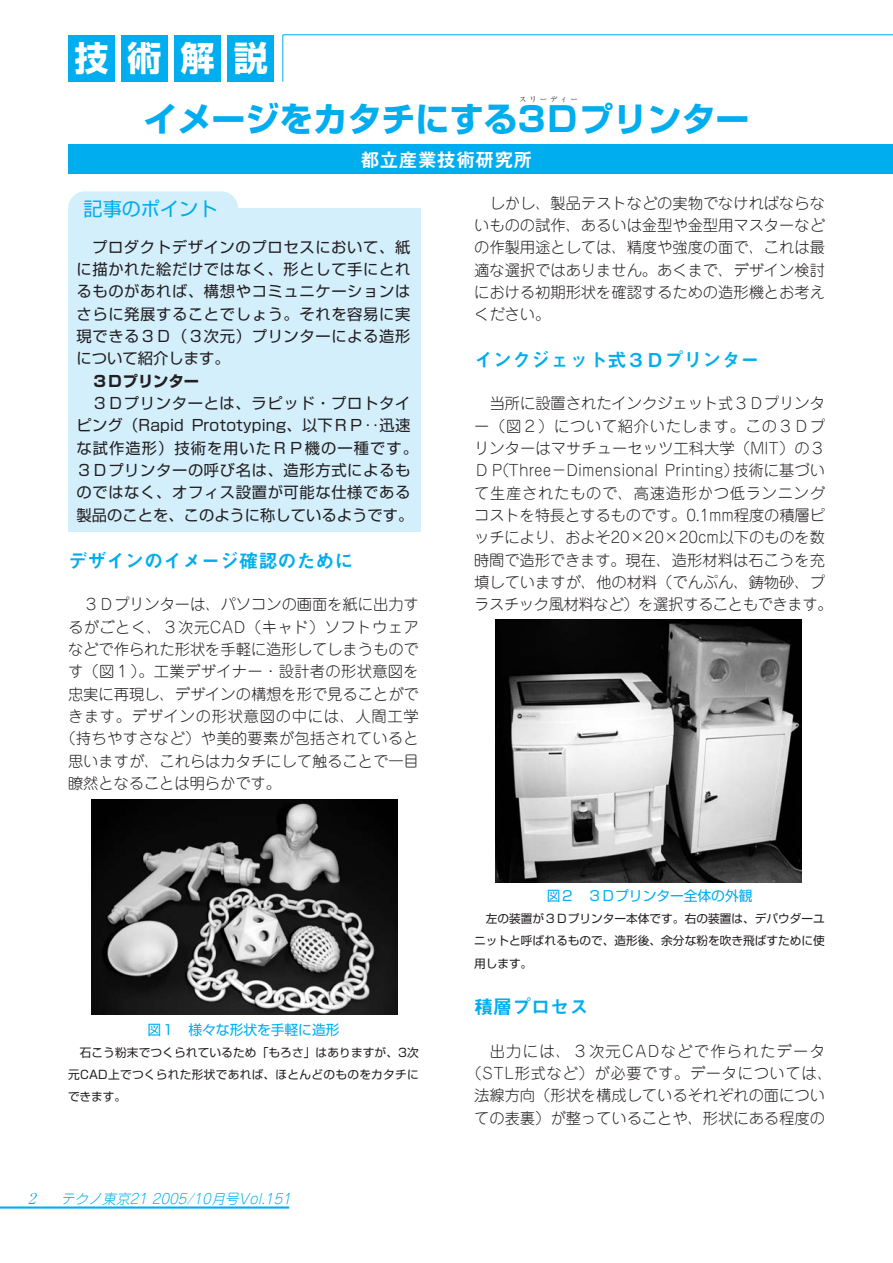
<style>
.page{position:relative;width:893px;height:1263px;background:#fff}
.page>*{position:absolute;margin:0;border:0;box-sizing:border-box;transform-origin:0 0}
.t1{font:700 34.05px "Shin Go Pro";color:#00adef}
.t2{font:700 34.05px "Shin Go Pro";color:#fff}
.t3{font:19.2px "Midashi Go Pro MB31";letter-spacing:-.005em;color:#00adef}
.t4{font:19.2px "Midashi Go Pro MB31";color:#fff}
.t5{font:19.2px "Shin Go Pro";color:#00adef}
.t6{font:300 15.3px/22.4px "Jun 101 Pro";letter-spacing:-.005em;color:#231f20;text-align:justify}
.t7{font:15.3px/22.4px "Shin Go Pro";letter-spacing:.04em;color:#231f20;text-align:justify}
.t8{font:300 15.3px "Jun 101 Pro";letter-spacing:.02em;color:#231f20}
.t9{font:300 15.3px "Jun 101 Pro";letter-spacing:.04em;color:#231f20}
.t10{font:300 15.3px "Jun 101 Pro";letter-spacing:.03em;color:#231f20}
.t11{font:300 15.3px "Jun 101 Pro";letter-spacing:.045em;color:#231f20}
.t12{font:300 15.3px "Jun 101 Pro";letter-spacing:.08em;color:#231f20}
.t13{font:700 15.3px "Shin Go Pro";color:#231f20}
.t14{font:italic 300 14.85px "Ryumin Pro";color:#00adef}
.t15{font:13.8px "Shin Go Pro";letter-spacing:-.01em;color:#00adef}
.t16{font:italic 300 13.8px "Jun 101 Pro";color:#00adef}
.t17{font:11.7px/22.4px "Shin Go Pro";color:#231f20;text-align:justify}
.t18{font:7.5px "Ryumin Pro";letter-spacing:.385em;color:#231f20}
</style>
<div class="page">
<div style="left:68px;top:208px;width:353px;height:323px;background:#d4effc"></div>
<hr style="left:0;top:1206px;width:289px;height:3px;background:#00adef">
<div style="left:68px;top:191px;width:170px;height:34px;background:#d4effc;border-radius:17px"></div>
<div style="left:68px;top:35px;width:47px;height:47px;background:#00adef"></div>
<div style="left:121px;top:35px;width:47px;height:47px;background:#00adef"></div>
<div style="left:174px;top:35px;width:47px;height:47px;background:#00adef"></div>
<div style="left:227px;top:35px;width:47px;height:47px;background:#00adef"></div>
<hr style="left:282px;top:35px;width:1px;height:47px;background:#00adef">
<hr style="left:283px;top:34px;width:610px;height:1px;background:#00adef">
<div style="left:68px;top:145px;width:825px;height:29px;background:#00adef"></div>
<img style="left:91px;top:799px;width:306px;height:215px">
<img style="left:496px;top:619px;width:305px;height:264px">
<h1 class="t2" style="left:74px;top:45px;width:195px">技術解説</h1>
<p class="t18" style="left:519px;top:96px;width:60px">スリーディー</p>
<h1 class="t1" style="left:143px;top:107px;width:607px">イメージをカタチにする3Ｄプリンター</h1>
<p class="t4" style="left:360px;top:152px;width:174px">都立産業技術研究所</p>
<p class="t5" style="left:84px;top:201px;width:135px">記事のポイント</p>
<p class="t7" style="left:77px;top:238px;width:335px;text-indent:16px">プロダクトデザインのプロセスにおいて、紙に描かれた絵だけではなく、形として手にとれるものがあれば、構想やコミュニケーションはさらに発展することでしょう。それを容易に実現できる３Ｄ（３次元）プリンターによる造形について紹介します。</p>
<p class="t13" style="left:92px;top:375px;width:124px">３Ｄプリンター　</p>
<p class="t7" style="left:77px;top:394px;width:343px;text-align:center">３Ｄプリンターとは、ラピッド・プロトタイ<br>ピング（Rapid Prototyping、以下ＲＰ‥迅速な試作造形）技術を用いたＲＰ機の一種です。<br>３Ｄプリンターの呼び名は、造形方式によるものではなく、オフィス設置が可能な仕様である製品のことを、このように称しているようです。</p>
<p class="t3" style="left:68px;top:553px;width:287px">デザインのイメージ確認のために</p>
<p class="t6" style="left:84px;top:596px;width:337px">３Ｄプリンターは、パソコンの画面を紙に出力す</p>
<p class="t10" style="left:68px;top:621px;width:352px">るがごとく、３次元CAD（キャド）ソフトウェア</p>
<p class="t6" style="left:68px;top:640px;width:352px">などで作られた形状を手軽に造形してしまうもので</p>
<p class="t8" style="left:68px;top:666px;width:352px">す（図１）。工業デザイナー・設計者の形状意図を</p>
<p class="t6" style="left:68px;top:685px;width:352px">忠実に再現し、デザインの構想を形で見ることがで</p>
<p class="t11" style="left:68px;top:710px;width:352px">きます。デザインの形状意図の中には、人間工学</p>
<p class="t8" style="left:60px;top:733px;width:360px">（持ちやすさなど）や美的要素が包括されていると</p>
<p class="t6" style="left:68px;top:752px;width:352px">思いますが、これらはカタチにして触ることで一目</p>
<p class="t6" style="left:68px;top:774px;width:215px">瞭然となることは明らかです。</p>
<p class="t15" style="left:147px;top:1024px;width:194px">図１　様々な形状を手軽に造形</p>
<p class="t17" style="left:68px;top:1043px;width:352px;text-indent:12px">石こう粉末でつくられているため「もろさ」はありますが、3次元CAD上でつくられた形状であれば、ほとんどのものをカタチにできます。</p>
<p class="t14" style="left:28px;top:1192px;width:12px">2</p>
<p class="t16" style="left:61px;top:1193px;width:235px">テクノ東京21 2005/10月号Vol.151</p>
<p class="t6" style="left:474px;top:194px;width:352px;text-indent:16px">しかし、製品テストなどの実物でなければならないものの試作、あるいは金型や金型用マスターなどの作製用途としては、精度や強度の面で、これは最適な選択ではありません。あくまで、デザイン検討における初期形状を確認するための造形機とお考えください。</p>
<p class="t3" style="left:474px;top:353px;width:287px">インクジェット式３Ｄプリンター</p>
<p class="t6" style="left:474px;top:395px;width:360px;text-align:center">当所に設置されたインクジェット式３Ｄプリンタ<br>ー（図２）について紹介いたします。この３Ｄプリンターはマサチューセッツ工科大学（MIT）の３<br>ＤＰ（Three－Dimensional Printing）技術に基づいて生産されたもので、高速造形かつ低ランニングコストを特長とするものです。0.1mm程度の積層ピッチにより、およそ20×20×20cm以下のものを数時間で造形できます。現在、造形材料は石こうを充填していますが、他の材料（でんぷん、鋳物砂、プラスチック風材料など）を選択することもできます。</p>
<p class="t15" style="left:547px;top:890px;width:207px">図２　３Ｄプリンター全体の外観</p>
<p class="t17" style="left:474px;top:909px;width:352px;text-indent:12px">左の装置が３Ｄプリンター本体です。右の装置は、デパウダーユニットと呼ばれるもので、造形後、余分な粉を吹き飛ばすために使用します。</p>
<p class="t3" style="left:474px;top:1000px;width:116px">積層プロセス</p>
<p class="t12" style="left:490px;top:1045px;width:337px">出力には、３次元CADなどで作られたデータ</p>
<p class="t9" style="left:466px;top:1068px;width:368px">（STL形式など）が必要です。データについては、</p>
<p class="t6" style="left:474px;top:1087px;width:352px">法線方向（形状を構成しているそれぞれの面につい</p>
<p class="t6" style="left:474px;top:1109px;width:352px">ての表裏）が整っていることや、形状にある程度の</p>
</div>
